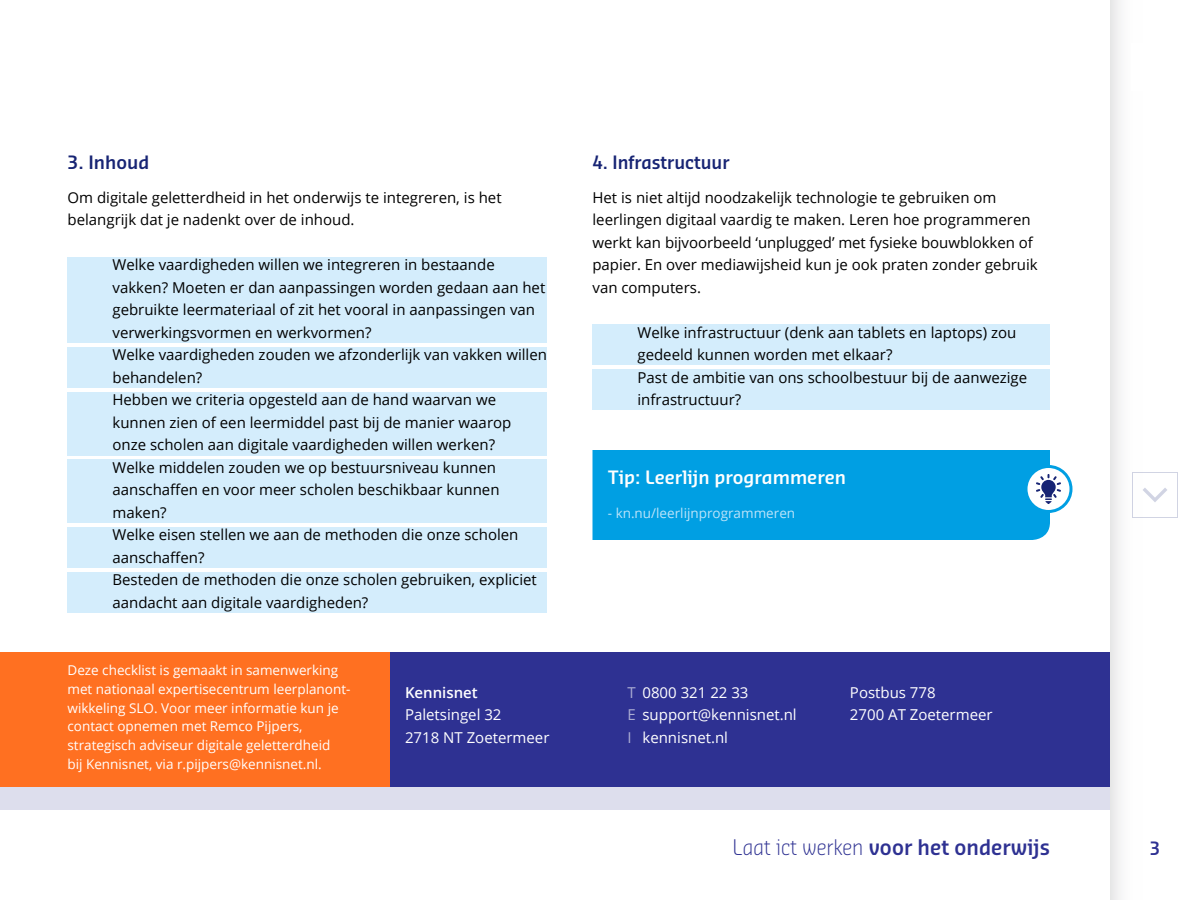
<style>
.page{position:relative;width:1200px;height:900px;background:#fff}
.page>*{position:absolute;margin:0;border:0;box-sizing:border-box;transform-origin:0 0}
.t1{font:600 21px "Sansa Sm Con Pro";color:#2e3192}
.t2{font:600 18px "Sansa Sm Con Pro";color:#fff;scale:1.05 1}
.t3{font:600 18px "Sansa Sm Con Pro";color:#172474}
.t4{font:600 18px "Sansa Sm Con Pro";color:#172474;scale:1.05 1}
.t5{font:600 18px "Sansa Sm Con Pro";color:#2e3192}
.t6{font:15px/22.5px "Open Sans";color:#000}
.t7{font:15px/22.5px "Open Sans";color:#fff}
.t8{font:600 15px "Open Sans";color:#fff}
.t9{font:13.5px/18.8px "Open Sans";color:#fff}
.t10{font:13.5px "Open Sans";color:#bce4fa}
.s1{color:#abadd3}
.s2{font-weight:300}
</style>
<div class="page">
<div style="left:68px;top:257px;width:480px;height:86px;background:#d4edfc"></div>
<div style="left:68px;top:347px;width:480px;height:41px;background:#d4edfc"></div>
<div style="left:68px;top:392px;width:480px;height:63px;background:#d4edfc"></div>
<div style="left:68px;top:460px;width:480px;height:63px;background:#d4edfc"></div>
<div style="left:68px;top:527px;width:480px;height:41px;background:#d4edfc"></div>
<div style="left:68px;top:572px;width:480px;height:41px;background:#d4edfc"></div>
<div style="left:0;top:652px;width:1110px;height:136px;background:#2e3192"></div>
<div style="left:0;top:788px;width:1110px;height:22px;background:#dddeed"></div>
<svg style="left:1026px;top:466px;width:45px;height:46px"></svg>
<div style="left:1024px;top:465px;width:48px;height:48px;border:3px solid #009fe3;border-radius:50%"></div>
<div style="left:592px;top:450px;width:469px;height:90px;background:#009fe3"></div>
<div style="left:592px;top:325px;width:458px;height:40px;background:#d4edfc"></div>
<div style="left:592px;top:370px;width:458px;height:40px;background:#d4edfc"></div>
<div style="left:0;top:652px;width:390px;height:136px;background:#ff7021"></div>
<div style="left:1110px;top:0;width:45px;height:900px;background:linear-gradient(to right,#f0eff0,#fff)"></div>
<div style="left:1131px;top:44px;width:48px;height:48px;background:#fff"></div>
<div style="left:1132px;top:472px;width:46px;height:46px;background:#fff"></div>
<svg style="left:1143px;top:488px;width:24px;height:14px"></svg>
<p class="t4" style="left:68px;top:150px;width:79px">3. Inhoud</p>
<p class="t6" style="left:68px;top:185px;width:436px">Om digitale geletterdheid in het onderwijs te integreren, is het belangrijk dat je nadenkt over de inhoud.</p>
<p class="t6" style="left:112px;top:253px;width:436px">Welke vaardigheden willen we integreren in bestaande vakken? Moeten er dan aanpassingen worden gedaan aan het gebruikte leermateriaal of zit het vooral in aanpassingen van verwerkingsvormen en werkvormen?<br>Welke vaardigheden zouden we afzonderlijk van vakken willen behandelen?<br>Hebben we criteria opgesteld aan de hand waarvan we kunnen zien of een leermiddel past bij de manier waarop onze scholen aan digitale vaardigheden willen werken?<br>Welke middelen zouden we op bestuursniveau kunnen aanschaffen en voor meer scholen beschikbaar kunnen maken?<br>Welke eisen stellen we aan de methoden die onze scholen aanschaffen?<br>Besteden de methoden die onze scholen gebruiken, expliciet aandacht aan digitale vaardigheden?</p>
<p class="t9" style="left:68px;top:660px;width:284px">Deze checklist is gemaakt in samenwerking met nationaal expertisecentrum leerplanont&shy;wikkeling SLO. Voor meer informatie kun je contact opnemen met Remco Pijpers, strategisch adviseur digitale geletterdheid<br>bij Kennisnet, via r.pijpers@kennisnet.nl.</p>
<p class="t8" style="left:405px;top:682px;width:74px">Kennisnet</p>
<p class="t7" style="left:405px;top:703px;width:146px">Paletsingel 32<br>2718 NT Zoetermeer</p>
<p class="t3" style="left:592px;top:150px;width:138px">4. Infrastructuur</p>
<p class="t6" style="left:592px;top:185px;width:447px">Het is niet altijd noodzakelijk technologie te gebruiken om leerlingen digitaal vaardig te maken. Leren hoe programmeren werkt kan bijvoorbeeld ‘unplugged’ met fysieke bouwblokken of papier. En over mediawijsheid kun je ook praten zonder gebruik van computers.</p>
<p class="t6" style="left:638px;top:320px;width:391px">Welke infrastructuur (denk aan tablets en laptops) zou gedeeld kunnen worden met elkaar?<br>Past de ambitie van ons schoolbestuur bij de aanwezige infrastructuur?</p>
<p class="t2" style="left:608px;top:465px;width:228px">Tip: Leerlijn programmeren</p>
<p class="t10" style="left:608px;top:503px;width:189px">- kn.nu/leerlijnprogrammeren</p>
<p class="t7" style="left:627px;top:680px;width:171px"><span class="s1">T</span> 0800 321 22 33<br><span class="s1">E</span> support@kennisnet.nl<br><span class="s1">I</span> kennisnet.nl</p>
<p class="t7" style="left:850px;top:680px;width:144px">Postbus 778<br>2700 AT Zoetermeer</p>
<h1 class="t1" style="left:733px;top:833px;width:319px"><span class="s2">Laat ict werken</span> voor het onderwijs</h1>
<p class="t5" style="left:1150px;top:836px;width:12px">3</p>
</div>
